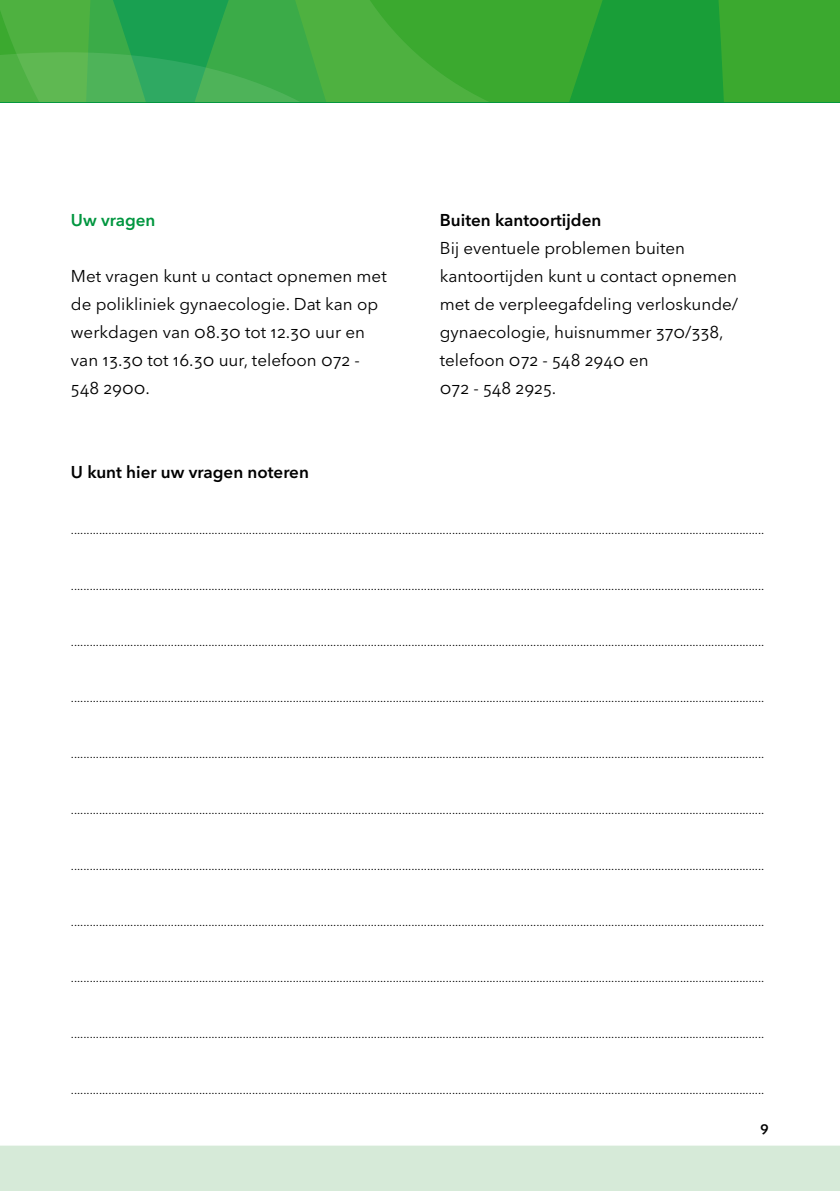
<style>
.page{position:relative;width:840px;height:1191px;background:#fff}
.page>*{position:absolute;margin:0;border:0;box-sizing:border-box;transform-origin:0 0}
.t1{font:17px/28px "Avenir Next LT Pro";color:#000}
.t2{font:600 17px "Avenir Next LT Pro";color:#000}
.t3{font:600 17px "Avenir Next LT Pro";color:#00963f}
.t4{font:600 14px "Avenir Next LT Pro";color:#000}
.t5{font:12px "Avenir Next LT Pro";color:#000}
</style>
<div class="page">
<svg style="left:0;top:0;width:839px;height:102px"></svg>
<svg style="left:0;top:52px;width:300px;height:50px"></svg>
<div style="left:0;top:1145px;width:839px;height:46px;background:#d6ead8"></div>
<h1 class="t3" style="left:71px;top:210px;width:86px">Uw vragen</h1>
<h1 class="t1" style="left:71px;top:262px;width:317px">Met vragen kunt u contact opnemen met de polikliniek gynaecologie. Dat kan op werkdagen van 08.30 tot 12.30 uur en van 13.30 tot 16.30 uur, telefoon 072 -<br>548 2900.</h1>
<h1 class="t2" style="left:71px;top:462px;width:239px">U kunt hier uw vragen noteren</h1>
<h1 class="t2" style="left:439px;top:210px;width:163px">Buiten kantoortijden</h1>
<h1 class="t1" style="left:439px;top:234px;width:300px">Bij eventuele problemen buiten kantoortijden kunt u contact opnemen met de verpleegafdeling verloskunde/ gynaecologie, huisnummer 370/338, telefoon 072 - 548 2940 en<br>072 - 548 2925.</h1>
<p class="t5" style="left:71px;top:523px;width:694px">..............................................................................................................................................................................................................................</p>
<p class="t5" style="left:71px;top:579px;width:694px">..............................................................................................................................................................................................................................</p>
<p class="t5" style="left:71px;top:635px;width:694px">..............................................................................................................................................................................................................................</p>
<p class="t5" style="left:71px;top:691px;width:694px">..............................................................................................................................................................................................................................</p>
<p class="t5" style="left:71px;top:747px;width:694px">..............................................................................................................................................................................................................................</p>
<p class="t5" style="left:71px;top:803px;width:694px">..............................................................................................................................................................................................................................</p>
<p class="t5" style="left:71px;top:859px;width:694px">..............................................................................................................................................................................................................................</p>
<p class="t5" style="left:71px;top:915px;width:694px">..............................................................................................................................................................................................................................</p>
<p class="t5" style="left:71px;top:971px;width:694px">..............................................................................................................................................................................................................................</p>
<p class="t5" style="left:71px;top:1027px;width:694px">..............................................................................................................................................................................................................................</p>
<p class="t5" style="left:71px;top:1083px;width:694px">..............................................................................................................................................................................................................................</p>
<p class="t4" style="left:759px;top:1118px;width:10px">9</p>
</div>
